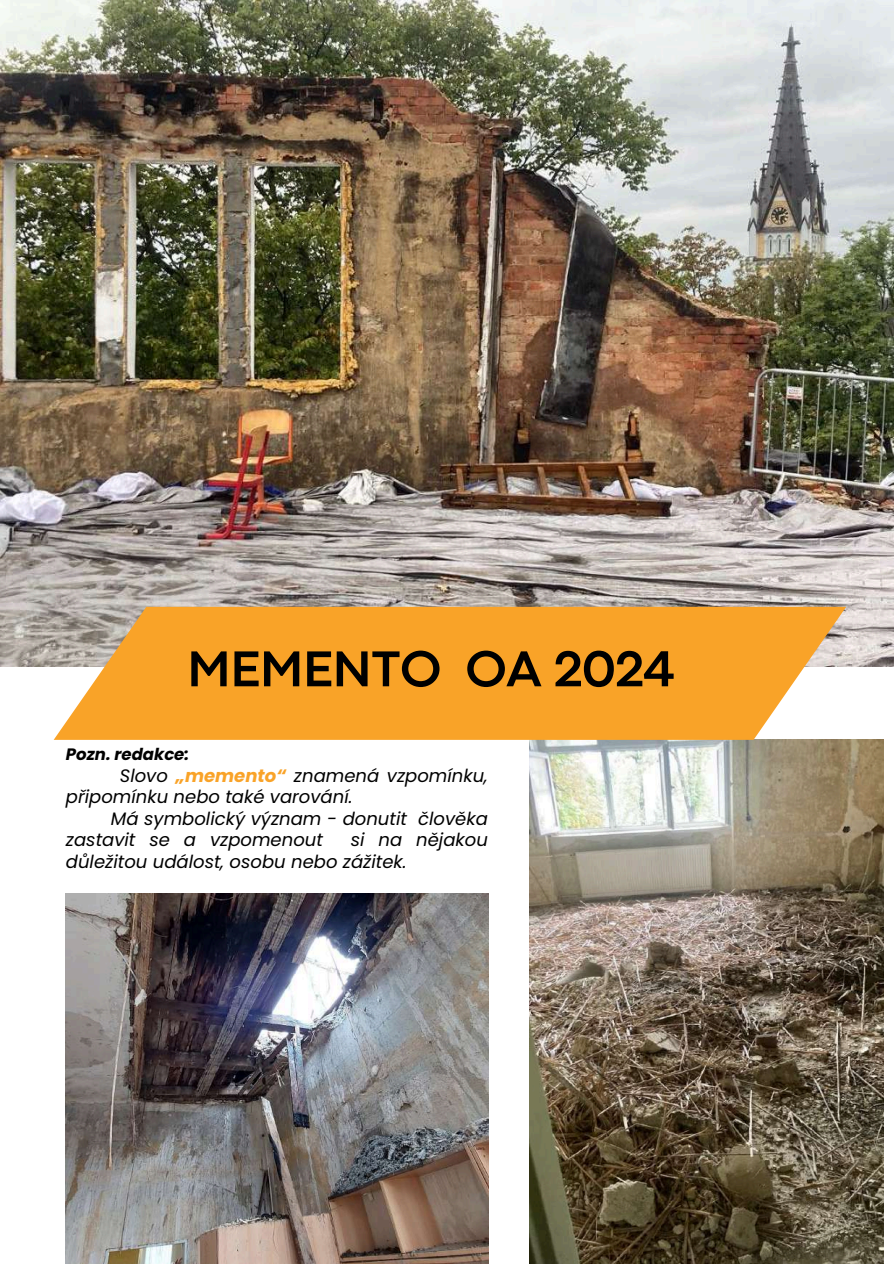
<style>
.page{position:relative;width:894px;height:1264px;background:#fff}
.page>*{position:absolute;margin:0;border:0;box-sizing:border-box;transform-origin:0 0}
.t1{font:700 52.5px "Codec Pro";letter-spacing:-.01em;color:#000}
.t2{font:italic 18px/21.3px "Poppins";color:#000}
.t3{font:italic 700 16.5px "Poppins";color:#000}
.s1{font-weight:700;color:#f9a328}
</style>
<div class="page">
<img style="left:0;top:0;width:893px;height:666px">
<img style="left:529px;top:740px;width:354px;height:523px">
<svg style="left:54px;top:607px;width:791px;height:133px;fill:#f9a328"></svg>
<img style="left:66px;top:893px;width:422px;height:370px">
<h1 class="t1" style="left:187px;top:650px;width:488px">MEMENTO OA 2024</h1>
<p class="t3" style="left:66px;top:742px;width:125px">Pozn. redakce:</p>
<p class="t2" style="left:66px;top:765px;width:423px;text-indent:54px">Slovo <span class="s1">„memento“</span> znamená vzpomínku, připomínku nebo také varování.</p>
<p class="t2" style="left:66px;top:807px;width:423px;text-indent:45px">Má symbolický význam - donutit člověka zastavit se a vzpomenout</p>
<p class="t2" style="left:66px;top:829px;width:423px;text-indent:285px">si na nějakou důležitou událost, osobu nebo zážitek.</p>
</div>
